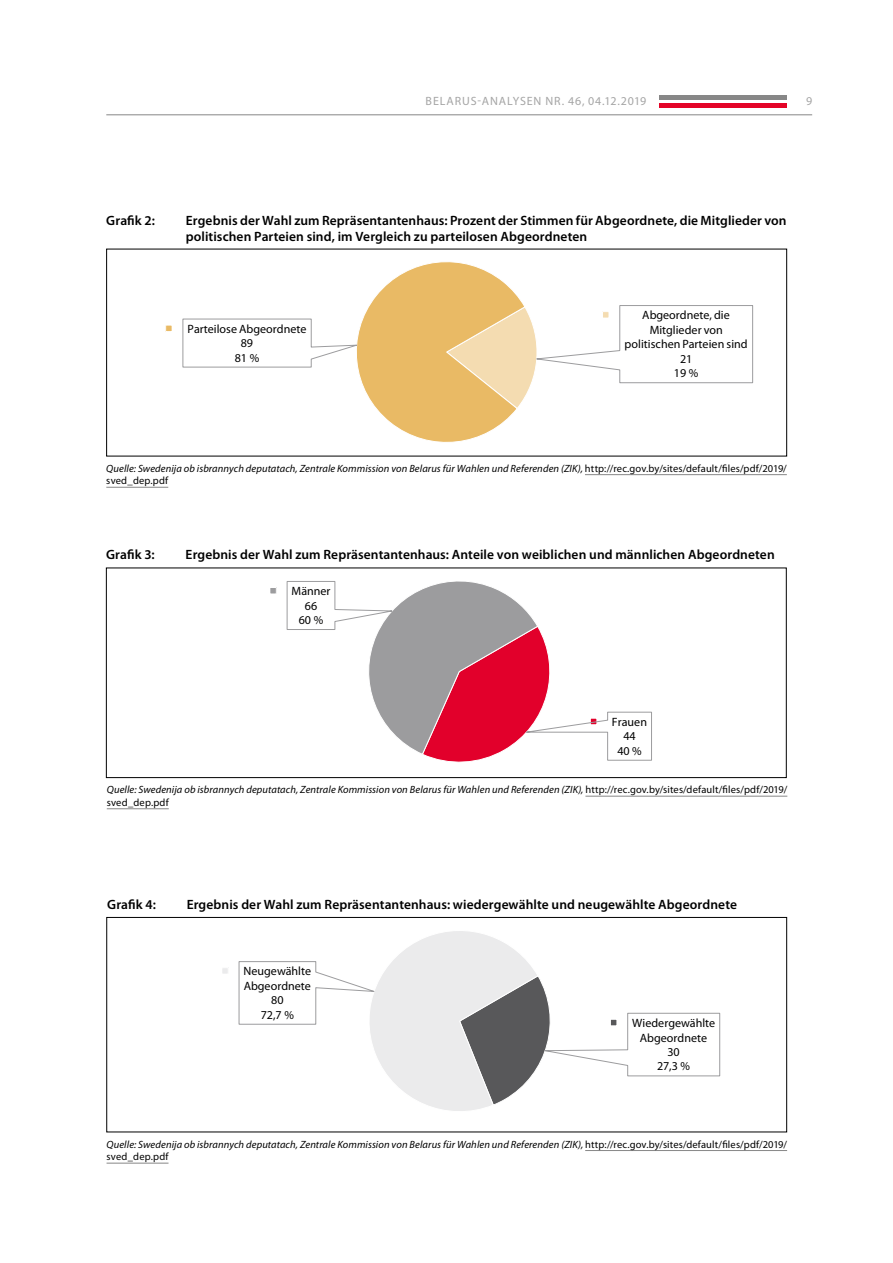
<style>
.page{position:relative;width:893px;height:1263px;background:#fff}
.page>*{position:absolute;margin:0;border:0;box-sizing:border-box;transform-origin:0 0}
.Ueberschrift_Grafik{font:600 13.5px/16.2px "Myriad Pro";letter-spacing:.005em;color:#000}
.t1{font:12px/14.4px "Myriad Pro";color:#000;text-align:center}
.t2{font:12px "Myriad Pro";letter-spacing:.07em;color:#a5a5a5}
.Quelle_Tabelle_Myria{font:italic 10.5px/12.6px "Myriad Pro";letter-spacing:.01em;color:#000}
.s1{font-style:normal}
</style>
<div class="page">
<div style="left:659px;top:103px;width:128px;height:5px;background:#e40428"></div>
<hr style="left:659px;top:96px;width:128px;height:4px;background:#878787">
<hr style="left:106px;top:114px;width:706px;height:1px;background:#878787">
<hr style="left:585px;top:474px;width:202px;height:1px;background:#878787">
<hr style="left:106px;top:487px;width:62px;height:1px;background:#878787">
<div style="left:166px;top:325px;width:6px;height:7px;background:#e9ba65"></div>
<div style="left:165px;top:325px;width:7px;height:7px;border:1px solid #fff"></div>
<svg style="left:183px;top:262px;width:570px;height:180px"></svg>
<div style="left:270px;top:587px;width:6px;height:7px;background:#9c9c9e"></div>
<div style="left:270px;top:587px;width:7px;height:7px;border:1px solid #fff"></div>
<svg style="left:287px;top:581px;width:365px;height:182px"></svg>
<div style="left:106px;top:568px;width:680px;height:210px;border:1px solid #000"></div>
<hr style="left:585px;top:796px;width:202px;height:1px;background:#878787">
<hr style="left:107px;top:808px;width:62px;height:1px;background:#878787">
<div style="left:222px;top:967px;width:6px;height:7px;border:1px solid #fff"></div>
<svg style="left:239px;top:931px;width:481px;height:180px"></svg>
<div style="left:107px;top:917px;width:680px;height:215px;border:1px solid #000"></div>
<hr style="left:585px;top:1150px;width:202px;height:1px;background:#878787">
<hr style="left:107px;top:1163px;width:62px;height:1px;background:#878787">
<p class="t2" style="left:426px;top:94px;width:222px">BELARUS-ANALYSEN NR. 46, 04.12.2019</p>
<p class="t2" style="left:806px;top:94px;width:8px">9</p>
<p class="Ueberschrift_Grafik" style="left:106px;top:212px;width:50px">Grafik 2:</p>
<p class="Ueberschrift_Grafik" style="left:186px;top:212px;width:602px">Ergebnis der Wahl zum Repräsentantenhaus: Prozent der Stimmen für Abgeordnete, die Mitglieder von politischen Parteien sind, im Vergleich zu parteilosen Abgeordneten</p>
<p class="t1" style="left:188px;top:321px;width:120px">Parteilose Abgeordnete<br>89<br>81 %</p>
<p class="t1" style="left:625px;top:308px;width:125px">Abgeordnete, die<br>Mitglieder von politischen Parteien sind<br>21<br>19 %</p>
<p class="Quelle_Tabelle_Myria" style="left:106px;top:462px;width:682px">Quelle: Swedenija ob isbrannych deputatach, Zentrale Kommission von Belarus für Wahlen und Referenden (ZIK), <span class="s1">http://rec.gov.by/sites/default/files/pdf/2019/ sved_dep.pdf</span></p>
<p class="Ueberschrift_Grafik" style="left:106px;top:546px;width:50px">Grafik 3:</p>
<p class="Ueberschrift_Grafik" style="left:186px;top:546px;width:591px">Ergebnis der Wahl zum Repräsentantenhaus: Anteile von weiblichen und männlichen Abgeordneten</p>
<p class="t1" style="left:292px;top:584px;width:40px">Männer<br>66<br>60 %</p>
<p class="t1" style="left:612px;top:714px;width:37px">Frauen<br>44<br>40 %</p>
<p class="Quelle_Tabelle_Myria" style="left:107px;top:783px;width:682px">Quelle: Swedenija ob isbrannych deputatach, Zentrale Kommission von Belarus für Wahlen und Referenden (ZIK), <span class="s1">http://rec.gov.by/sites/default/files/pdf/2019/ sved_dep.pdf</span></p>
<p class="Ueberschrift_Grafik" style="left:107px;top:896px;width:50px">Grafik 4:</p>
<p class="Ueberschrift_Grafik" style="left:187px;top:896px;width:552px">Ergebnis der Wahl zum Repräsentantenhaus: wiedergewählte und neugewählte Abgeordnete</p>
<p class="t1" style="left:244px;top:964px;width:69px">Neugewählte<br>Abgeordnete<br>80<br>72,7 %</p>
<p class="t1" style="left:632px;top:1016px;width:85px">Wiedergewählte<br>Abgeordnete<br>30<br>27,3 %</p>
<p class="Quelle_Tabelle_Myria" style="left:107px;top:1137px;width:682px">Quelle: Swedenija ob isbrannych deputatach, Zentrale Kommission von Belarus für Wahlen und Referenden (ZIK), <span class="s1">http://rec.gov.by/sites/default/files/pdf/2019/ sved_dep.pdf</span></p>
</div>
